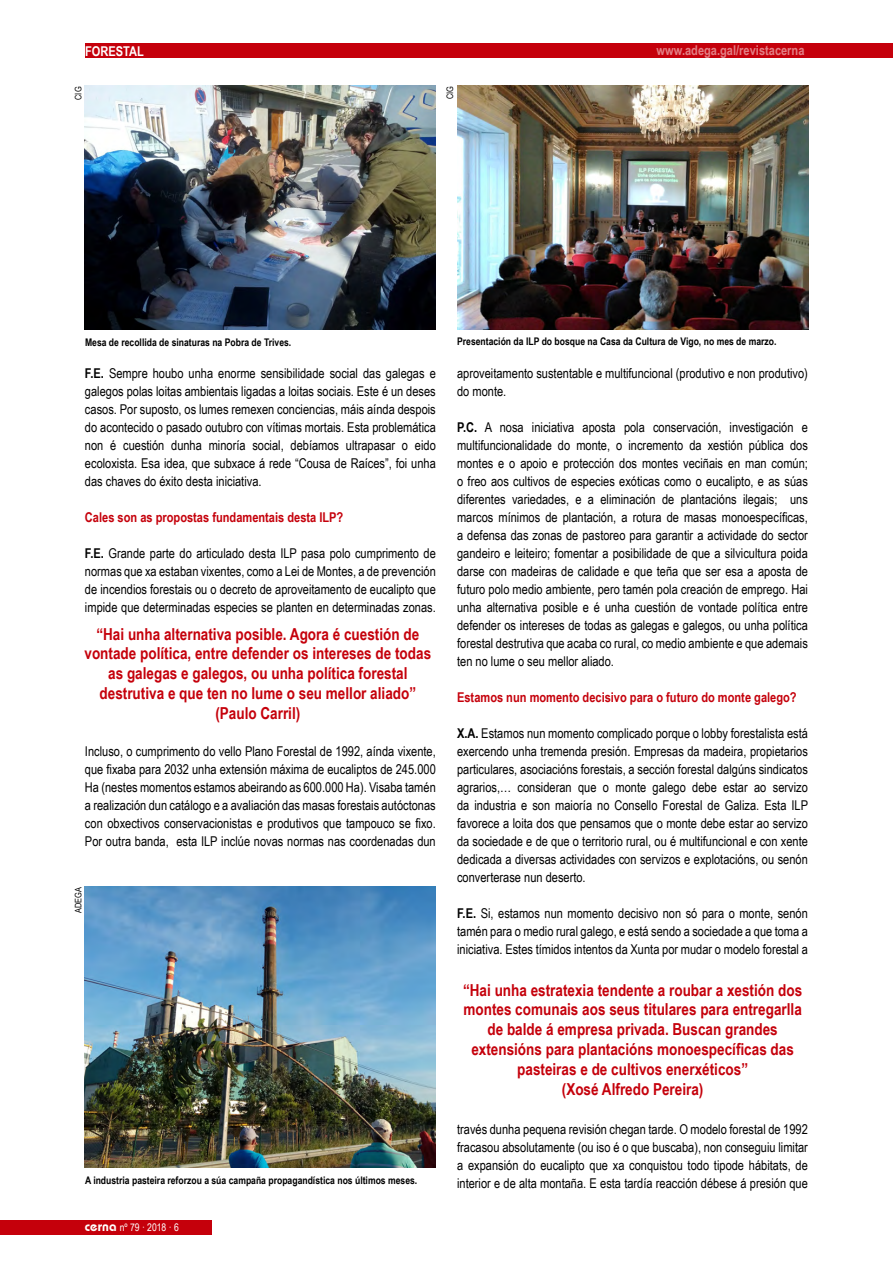
<style>
.page{position:relative;width:893px;height:1263px;background:#fff}
.page>*{position:absolute;margin:0;border:0;box-sizing:border-box;transform-origin:0 0}
.t1{font:700 16.5px/19.8px "Arial Narrow";color:#c5000b;text-align:center}
.t2{font:13.5px/18px "Arial Narrow";color:#000;text-align:justify}
.t3{font:700 13.5px "Arial Narrow";color:#c5000b}
.t4{font:700 13.5px "Arial Narrow";color:#e78b8f}
.t5{font:700 13.5px "Arial Narrow";color:#e28085}
.t6{font:700 13.5px "Arial Narrow";color:#fff}
.t7{font:700 10.5px "Arial Narrow";color:#000}
.t8{font:10.5px "Arial Narrow";color:#fff}
.t9{font:9px "Arial Narrow";color:#000}
.s1{font-weight:700}
.s2{font-family:"Bauhaus";font-weight:600;font-size:13.5px}
</style>
<div class="page">
<div style="left:0;top:1220px;width:211px;height:15px;background:#c5000b"></div>
<div style="left:85px;top:43px;width:808px;height:15px;background:#c5000b"></div>
<img style="left:85px;top:86px;width:351px;height:243px">
<img style="left:85px;top:887px;width:351px;height:280px">
<img style="left:457px;top:86px;width:351px;height:243px">
<p class="t6" style="left:87px;top:40px;width:64px">RECURSOS</p>
<p class="t4" style="left:660px;top:39px;width:149px">www.adega.gal/revistacerna</p>
<p class="t6" style="left:85px;top:41px;width:60px">FORESTAL</p>
<p class="t5" style="left:657px;top:40px;width:149px">www.adega.gal/revistacerna</p>
<p class="t9" style="left:72px;top:100px;width:15px;rotate:-90deg">CIG</p>
<p class="t9" style="left:443px;top:99px;width:15px;rotate:-90deg">CIG</p>
<p class="t7" style="left:85px;top:334px;width:208px">Mesa de recollida de sinaturas na Pobra de Trives.</p>
<p class="t2" style="left:85px;top:364px;width:352px"><span class="s1">F.E.</span> Sempre houbo unha enorme sensibilidade social das galegas e galegos polas loitas ambientais ligadas a loitas sociais. Este é un deses casos. Por suposto, os lumes remexen conciencias, máis aínda despois do acontecido o pasado outubro con vítimas mortais. Esta problemática non é cuestión dunha minoría social, debíamos ultrapasar o eido ecoloxista. Esa idea, que subxace á rede “Cousa de Raíces”, foi unha das chaves do éxito desta iniciativa.</p>
<p class="t3" style="left:85px;top:507px;width:260px">Cales son as propostas fundamentais desta ILP?</p>
<p class="t2" style="left:85px;top:544px;width:352px"><span class="s1">F.E.</span> Grande parte do articulado desta ILP pasa polo cumprimento de normas que xa estaban vixentes, como a Lei de Montes, a de prevención de incendios forestais ou o decreto de aproveitamento de eucalipto que impide que determinadas especies se planten en determinadas zonas.</p>
<p class="t1" style="left:85px;top:623px;width:348px">“Hai unha alternativa posible. Agora é cuestión de vontade política, entre defender os intereses de todas as galegas e galegos, ou unha política forestal destrutiva e que ten no lume o seu mellor aliado” (Paulo Carril)</p>
<p class="t2" style="left:85px;top:742px;width:352px">Incluso, o cumprimento do vello Plano Forestal de 1992, aínda vixente, que fixaba para 2032 unha extensión máxima de eucaliptos de 245.000<br>Ha (nestes momentos estamos abeirando as 600.000 Ha). Visaba tamén a realización dun catálogo e a avaliación das masas forestais autóctonas con obxectivos conservacionistas e produtivos que tampouco se fixo.<br>Por outra banda, esta ILP inclúe novas normas nas coordenadas dun</p>
<p class="t9" style="left:72px;top:913px;width:27px;rotate:-90deg">ADEGA</p>
<p class="t7" style="left:85px;top:1172px;width:334px">A industria pasteira reforzou a súa campaña propagandística nos últimos meses.</p>
<p class="t8" style="left:85px;top:1219px;width:95px"><span class="s2">cerna</span> nº 79 · 2018 · 6</p>
<p class="t7" style="left:457px;top:334px;width:321px">Presentación da ILP do bosque na Casa da Cultura de Vigo, no mes de marzo.</p>
<p class="t2" style="left:457px;top:364px;width:352px">aproveitamento sustentable e multifuncional (produtivo e non produtivo) do monte.</p>
<p class="t2" style="left:457px;top:418px;width:352px"><span class="s1">P.C.</span> A nosa iniciativa aposta pola conservación, investigación e multifuncionalidade do monte, o incremento da xestión pública dos montes e o apoio e protección dos montes veciñais en man común; o freo aos cultivos de especies exóticas como o eucalipto, e as súas diferentes variedades, e a eliminación de plantacións ilegais; uns marcos mínimos de plantación, a rotura de masas monoespecíficas, a defensa das zonas de pastoreo para garantir a actividade do sector gandeiro e leiteiro; fomentar a posibilidade de que a silvicultura poida darse con madeiras de calidade e que teña que ser esa a aposta de futuro polo medio ambiente, pero tamén pola creación de emprego. Hai unha alternativa posible e é unha cuestión de vontade política entre defender os intereses de todas as galegas e galegos, ou unha política forestal destrutiva que acaba co rural, co medio ambiente e que ademais ten no lume o seu mellor aliado.</p>
<p class="t3" style="left:457px;top:687px;width:341px">Estamos nun momento decisivo para o futuro do monte galego?</p>
<p class="t2" style="left:457px;top:724px;width:352px"><span class="s1">X.A.</span> Estamos nun momento complicado porque o lobby forestalista está exercendo unha tremenda presión. Empresas da madeira, propietarios particulares, asociacións forestais, a sección forestal dalgúns sindicatos agrarios,… consideran que o monte galego debe estar ao servizo da industria e son maioría no Consello Forestal de Galiza. Esta ILP favorece a loita dos que pensamos que o monte debe estar ao servizo da sociedade e de que o territorio rural, ou é multifuncional e con xente dedicada a diversas actividades con servizos e explotacións, ou senón converterase nun deserto.</p>
<p class="t2" style="left:457px;top:904px;width:352px"><span class="s1">F.E.</span> Si, estamos nun momento decisivo non só para o monte, senón tamén para o medio rural galego, e está sendo a sociedade a que toma a iniciativa. Estes tímidos intentos da Xunta por mudar o modelo forestal a</p>
<p class="t1" style="left:463px;top:979px;width:341px">“Hai unha estratexia tendente a roubar a xestión dos montes comunais aos seus titulares para entregarlla de balde á empresa privada. Buscan grandes extensións para plantacións monoespecíficas das pasteiras e de cultivos enerxéticos”<br>(Xosé Alfredo Pereira)</p>
<p class="t2" style="left:457px;top:1120px;width:352px">través dunha pequena revisión chegan tarde. O modelo forestal de 1992 fracasou absolutamente (ou iso é o que buscaba), non conseguiu limitar a expansión do eucalipto que xa conquistou todo tipode hábitats, de interior e de alta montaña. E esta tardía reacción débese á presión que</p>
</div>
